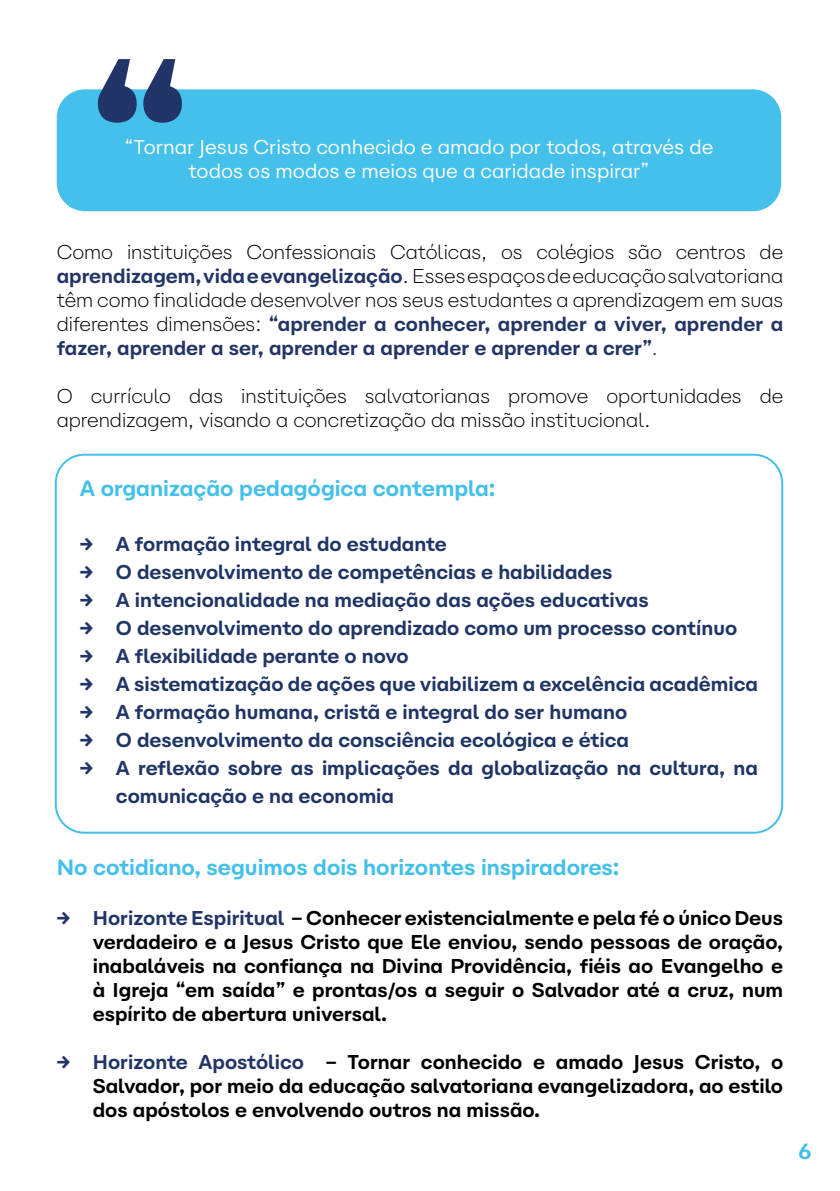
<style>
.page{position:relative;width:840px;height:1191px;background:#fff}
.page>*{position:absolute;margin:0;border:0;box-sizing:border-box;transform-origin:0 0}
.t1{font:800 200px "Carbona";color:#223569}
.t2{font:700 22px "Carbona";color:#43c0ea}
.t3{font:300 20px/24px "Carbona";color:#000;text-align:justify}
.t4{font:700 20px/28px "Carbona";color:#1f3565}
.t5{font:700 20px/24px "Carbona";color:#000;text-align:justify}
.t6{font:20px/24px "Carbona";color:#fff;text-align:center}
.s1{font-weight:700;color:#233567}
.s2{color:#233567}
.s3{color:#213568}
</style>
<div class="page">
<div style="left:57px;top:89px;width:723px;height:122px;background:#44c0ea;border-radius:28px"></div>
<div style="left:55px;top:454px;width:727px;height:379px;border:2px solid #43c0ea;border-radius:28px"></div>
<h1 class="t1" style="left:94px;top:21px;width:102px">“</h1>
<p class="t6" style="left:124px;top:135px;width:590px">“Tornar Jesus Cristo conhecido e amado por todos, através de todos os modos e meios que a caridade inspirar”</p>
<p class="t3" style="left:57px;top:240px;width:727px">Como instituições Confessionais Católicas, os colégios são centros de <span class="s1">aprendizagem, vida e evangelização</span>. Esses espaços de educação salvatoriana têm como finalidade desenvolver nos seus estudantes a aprendizagem em suas diferentes dimensões: <span class="s1">“aprender a conhecer, aprender a viver, aprender a fazer, aprender a ser, aprender a aprender e aprender a crer”</span><span class="s2">.</span></p>
<p class="t3" style="left:57px;top:384px;width:727px">O currículo das instituições salvatorianas promove oportunidades de aprendizagem, visando a concretização da missão institucional.</p>
<p class="t2" style="left:80px;top:475px;width:417px">A organização pedagógica contempla:</p>
<p class="t4" style="left:80px;top:530px;width:368px">→ A formação integral do estudante</p>
<p class="t4" style="left:80px;top:558px;width:533px">→ O desenvolvimento de competências e habilidades</p>
<p class="t4" style="left:80px;top:586px;width:570px">→ A intencionalidade na mediação das ações educativas</p>
<p class="t4" style="left:80px;top:614px;width:658px">→ O desenvolvimento do aprendizado como um processo contínuo</p>
<p class="t4" style="left:80px;top:642px;width:330px">→ A flexibilidade perante o novo</p>
<p class="t4" style="left:80px;top:670px;width:679px">→ A sistematização de ações que viabilizem a excelência acadêmica</p>
<p class="t4" style="left:80px;top:698px;width:548px">→ A formação humana, cristã e integral do ser humano</p>
<p class="t4" style="left:80px;top:726px;width:550px">→ O desenvolvimento da consciência ecológica e ética</p>
<p class="t4" style="left:116px;top:754px;width:643px;text-indent:-36px">→ A reflexão sobre as implicações da globalização na cultura, na comunicação e na economia</p>
<p class="t2" style="left:57px;top:853px;width:564px">No cotidiano, seguimos dois horizontes inspiradores:</p>
<p class="t5" style="left:93px;top:906px;width:691px;text-indent:-36px"><span class="s3">→ Horizonte Espiritual</span> – Conhecer existencialmente e pela fé o único Deus verdadeiro e a Jesus Cristo que Ele enviou, sendo pessoas de oração, inabaláveis na confiança na Divina Providência, fiéis ao Evangelho e à Igreja “em saída” e prontas/os a seguir o Salvador até a cruz, num espírito de abertura universal.</p>
<p class="t5" style="left:93px;top:1050px;width:691px;text-indent:-36px"><span class="s3">→ Horizonte Apostólico</span> – Tornar conhecido e amado Jesus Cristo, o Salvador, por meio da educação salvatoriana evangelizadora, ao estilo dos apóstolos e envolvendo outros na missão.</p>
<p class="t2" style="left:798px;top:1137px;width:15px">6</p>
</div>
